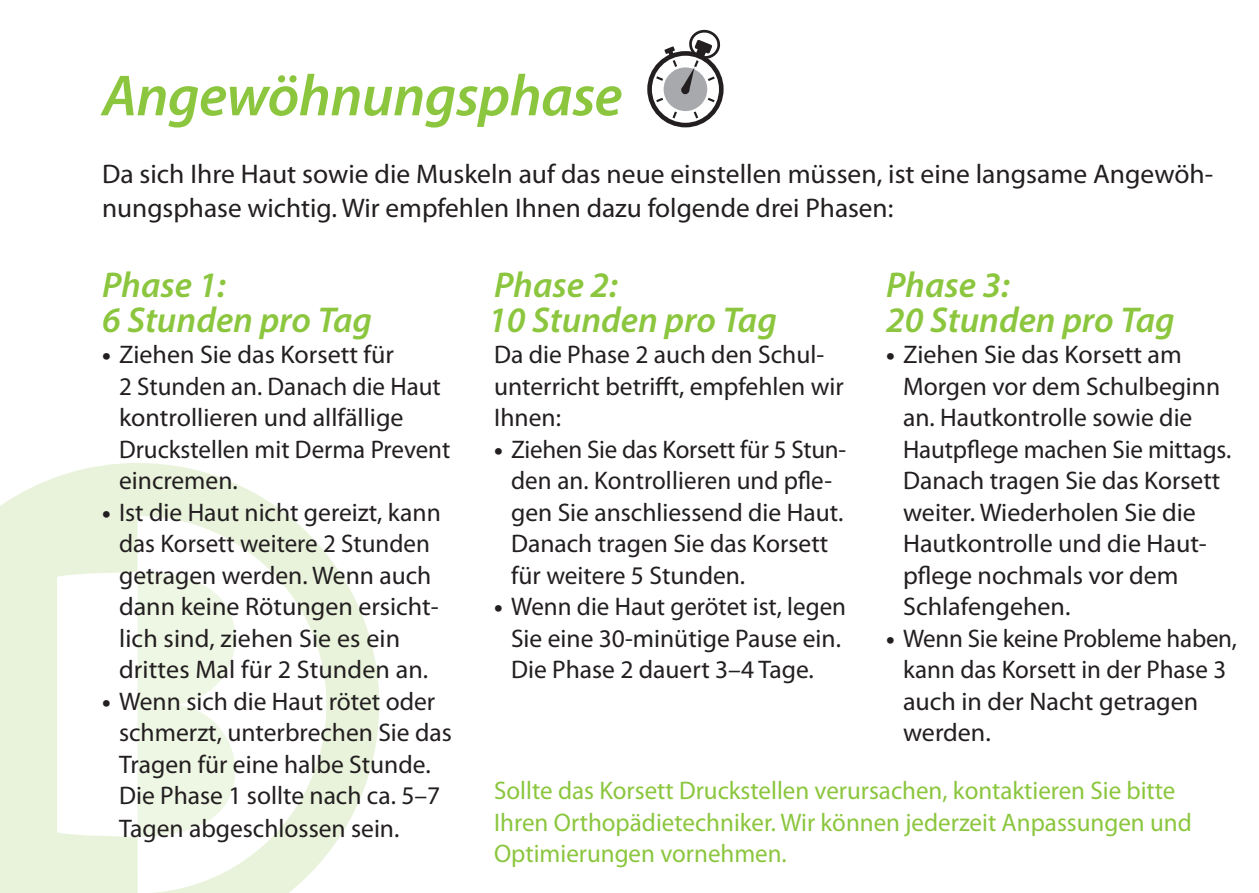
<style>
.page{position:relative;width:1259px;height:893px;background:#fff}
.page>*{position:absolute;margin:0;border:0;box-sizing:border-box;transform-origin:0 0}
.t1{font:italic 600 58.5px "Myriad Pro";letter-spacing:-.01em;color:#8bc63e}
.t2{font:italic 600 36px/34.5px "Myriad Pro";color:#8bc63e}
.t3{font:27px/34.5px "Myriad Pro";color:#231f20}
.t4{font:25.5px/31.5px "Myriad Pro";color:#231f20}
.t5{font:25.5px/31.5px "Myriad Pro";color:#8bc63e}
.s1{font-weight:700}
</style>
<div class="page">
<svg style="left:0;top:463px;width:379px;height:430px"></svg>
<svg style="left:137px;top:572px;width:98px;height:266px"></svg>
<div style="left:663px;top:67px;width:44px;height:44px;background:#a8a9ad;border-radius:50%"></div>
<div style="left:647px;top:51px;width:76px;height:76px;border:5px solid #231f20;border-radius:50%"></div>
<svg style="left:672px;top:112px;width:5px;height:6px"></svg>
<svg style="left:708px;top:98px;width:6px;height:4px"></svg>
<svg style="left:693px;top:112px;width:5px;height:6px"></svg>
<svg style="left:656px;top:98px;width:7px;height:4px"></svg>
<svg style="left:656px;top:29px;width:67px;height:63px"></svg>
<h1 class="t1" style="left:102px;top:58px;width:522px">Angewöhnungsphase</h1>
<p class="t3" style="left:102px;top:157px;width:1112px">Da sich Ihre Haut sowie die Muskeln auf das neue einstellen müssen, ist eine langsame Angewöh&shy;nungsphase wichtig. Wir empfehlen Ihnen dazu folgende drei Phasen:</p>
<h2 class="t2" style="left:102px;top:267px;width:271px">Phase 1:<br>6 Stunden pro Tag</h2>
<p class="t4" style="left:119px;top:339px;width:333px;text-indent:-17px"><span class="s1">•</span> Ziehen Sie das Korsett für<br>2 Stunden an. Danach die Haut kontrollieren und allfällige<br>Druckstellen mit Derma Prevent eincremen.</p>
<p class="t4" style="left:119px;top:497px;width:323px;text-indent:-17px"><span class="s1">•</span> Ist die Haut nicht gereizt, kann das Korsett weitere 2 Stunden getragen werden. Wenn auch dann keine Rötungen ersicht&shy;lich sind, ziehen Sie es ein drittes Mal für 2 Stunden an.</p>
<p class="t4" style="left:119px;top:686px;width:334px;text-indent:-17px"><span class="s1">•</span> Wenn sich die Haut rötet oder schmerzt, unterbrechen Sie das<br>Tragen für eine halbe Stunde.<br>Die Phase 1 sollte nach ca. 5–7<br>Tagen abgeschlossen sein.</p>
<h2 class="t2" style="left:494px;top:267px;width:125px">Phase 2:</h2>
<h2 class="t2" style="left:488px;top:301px;width:290px">10 Stunden pro Tag</h2>
<p class="t4" style="left:494px;top:339px;width:351px">Da die Phase 2 auch den Schul&shy;unterricht betrifft, empfehlen wir<br>Ihnen:</p>
<p class="t4" style="left:511px;top:434px;width:337px;text-indent:-17px"><span class="s1">•</span> Ziehen Sie das Korsett für 5 Stun&shy;den an. Kontrollieren und pfle&shy;gen Sie anschliessend die Haut.<br>Danach tragen Sie das Korsett für weitere 5 Stunden.</p>
<p class="t4" style="left:494px;top:591px;width:353px;text-align:center"><span class="s1">•</span> Wenn die Haut gerötet ist, legen<br>Sie eine 30-minütige Pause ein.<br>Die Phase 2 dauert 3–4 Tage.</p>
<h2 class="t2" style="left:886px;top:267px;width:290px">Phase 3:<br>20 Stunden pro Tag</h2>
<p class="t4" style="left:903px;top:339px;width:330px;text-indent:-17px"><span class="s1">•</span> Ziehen Sie das Korsett am<br>Morgen vor dem Schulbeginn an. Hautkontrolle sowie die<br>Hautpflege machen Sie mittags.<br>Danach tragen Sie das Korsett weiter. Wiederholen Sie die<br>Hautkontrolle und die Haut&shy;pflege nochmals vor dem<br>Schlafengehen.</p>
<p class="t4" style="left:903px;top:623px;width:335px;text-indent:-17px"><span class="s1">•</span> Wenn Sie keine Probleme haben, kann das Korsett in der Phase 3 auch in der Nacht getragen werden.</p>
<p class="t5" style="left:494px;top:776px;width:699px">Sollte das Korsett Druckstellen verursachen, kontaktieren Sie bitte<br>Ihren Orthopädietechniker. Wir können jederzeit Anpassungen und<br>Optimierungen vornehmen.</p>
</div>
